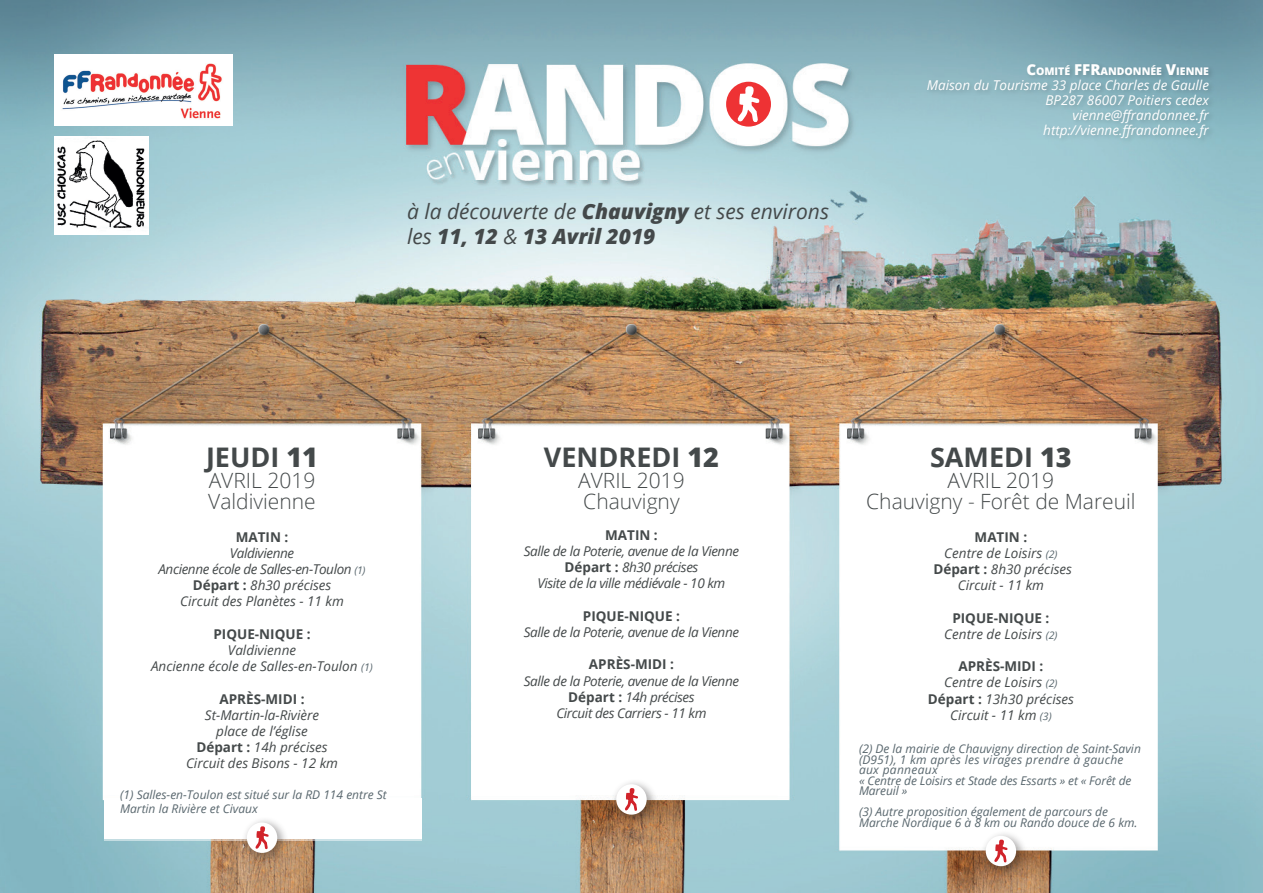
<style>
.page{position:relative;width:1263px;height:893px;background:#fff}
.page>*{position:absolute;margin:0;border:0;box-sizing:border-box;transform-origin:0 0}
.t1{font:700 27px "Open Sans";color:#44494a}
.t2{font:300 21px/21px "Open Sans";color:#44494a}
.t3{font:italic 21px/25.2px "Open Sans";color:#44494a}
.t4{font:italic 13.5px/16.2px "Open Sans";letter-spacing:-.03em;color:#44494a;text-align:center}
.t5{font:italic 13.5px/16.2px "Open Sans";color:#44494a;text-align:center}
.t6{font:italic 13.5px/15px "Open Sans";color:#fff;text-align:right}
.t7{font:700 13.5px "Open Sans";color:#44494a}
.t8{font:italic 12px/10.5px "Open Sans";color:#59676e}
.t9{font:800 10.5px "Open Sans";color:#fff}
.s1{font-weight:800}
.s2{font-size:15px}
.s3{font-size:10.5px;color:#59676e}
.s4{font-weight:700;font-style:normal}
</style>
<div class="page">
<img style="left:0;top:0;width:1263px;height:893px">
<svg style="left:104px;top:839px;width:318px;height:2px"></svg>
<div style="left:104px;top:799px;width:318px;height:40px;background:#fff"></div>
<img style="left:54px;top:54px;width:179px;height:72px">
<div style="left:726px;top:82px;width:45px;height:45px;background:#ee3234;border-radius:50%"></div>
<svg style="left:734px;top:83px;width:27px;height:41px"></svg>
<div style="left:925px;top:62px;width:290px;height:83px;background:#231f20;opacity:.2"></div>
<div style="left:979px;top:830px;width:49px;height:48px;background:#231f20;opacity:.36"></div>
<div style="left:986px;top:836px;width:30px;height:30px;background:#fff;border-radius:50%"></div>
<svg style="left:992px;top:838px;width:16px;height:25px"></svg>
<div style="left:610px;top:778px;width:49px;height:49px;background:#231f20;opacity:.36"></div>
<div style="left:616px;top:784px;width:31px;height:31px;background:#fff;border-radius:50%"></div>
<svg style="left:625px;top:788px;width:13px;height:23px"></svg>
<div style="left:241px;top:816px;width:48px;height:49px;background:#231f20;opacity:.36"></div>
<div style="left:247px;top:822px;width:30px;height:31px;background:#fff;border-radius:50%"></div>
<svg style="left:255px;top:826px;width:14px;height:24px"></svg>
<img style="left:54px;top:136px;width:95px;height:98px">
<h2 class="t3" style="left:407px;top:198px;width:423px">à la découverte de <span class="s1">Chauvigny</span> et ses environs les <span class="s1">11, 12</span> &amp; <span class="s1">13 Avril 2019</span></h2>
<p class="t9" style="left:1026px;top:63px;width:184px"><span class="s2">C</span>OMITÉ <span class="s2">FFR</span>ANDONNÉE <span class="s2">V</span>IENNE</p>
<p class="t6" style="left:927px;top:77px;width:284px">Maison du Tourisme 33 place Charles de Gaulle<br>BP287 86007 Poitiers cedex vienne@ffrandonnee.fr http://vienne.ffrandonnee.fr</p>
<h1 class="t1" style="left:206px;top:438px;width:114px">JEUDI <span class="s1">11</span></h1>
<h2 class="t2" style="left:208px;top:469px;width:109px">AVRIL 2019<br>Valdivienne</h2>
<p class="t7" style="left:236px;top:527px;width:54px">MATIN :</p>
<p class="t4" style="left:159px;top:544px;width:208px">Valdivienne<br>Ancienne école de Salles-en-Toulon <span class="s3">(1)<br></span><span class="s4">Départ :</span> 8h30 précises<br>Circuit des Planètes - 11 km</p>
<p class="t7" style="left:213px;top:624px;width:99px">PIQUE-NIQUE :</p>
<p class="t5" style="left:151px;top:642px;width:223px">Valdivienne<br>Ancienne école de Salles-en-Toulon <span class="s3">(1)</span></p>
<p class="t7" style="left:219px;top:689px;width:87px">APRÈS-MIDI :</p>
<p class="t5" style="left:186px;top:706px;width:153px">St-Martin-la-Rivière<br>place de l’église<br><span class="s4">Départ :</span> 14h précises<br>Circuit des Bisons - 12 km</p>
<p class="t8" style="left:120px;top:787px;width:268px;line-height:14.4px">(1) Salles-en-Toulon est situé sur la RD 114 entre St<br>Martin la Rivière et Civaux</p>
<h1 class="t1" style="left:544px;top:438px;width:177px">VENDREDI <span class="s1">12</span></h1>
<h2 class="t2" style="left:578px;top:469px;width:108px">AVRIL 2019<br>Chauvigny</h2>
<p class="t7" style="left:605px;top:525px;width:54px">MATIN :</p>
<p class="t4" style="left:524px;top:543px;width:217px">Salle de la Poterie, avenue de la Vienne<br><span class="s4">Départ :</span> 8h30 précises<br>Visite de la ville médiévale - 10 km</p>
<p class="t7" style="left:583px;top:606px;width:99px">PIQUE-NIQUE :</p>
<p class="t4" style="left:524px;top:624px;width:217px">Salle de la Poterie, avenue de la Vienne</p>
<p class="t7" style="left:589px;top:655px;width:87px">APRÈS-MIDI :</p>
<p class="t4" style="left:524px;top:672px;width:217px">Salle de la Poterie, avenue de la Vienne<br><span class="s4">Départ :</span> 14h précises<br>Circuit des Carriers - 11 km</p>
<h1 class="t1" style="left:930px;top:438px;width:143px">SAMEDI <span class="s1">13</span></h1>
<h2 class="t2" style="left:866px;top:469px;width:271px;text-align:center">AVRIL 2019<br>Chauvigny - Forêt de Mareuil</h2>
<p class="t5" style="left:933px;top:528px;width:140px"><span class="s4">MATIN :<br></span>Centre de Loisirs <span class="s3">(2)<br></span><span class="s4">Départ :</span> 8h30 précises<br>Circuit - 11 km</p>
<p class="t5" style="left:944px;top:609px;width:115px"><span class="s4">PIQUE-NIQUE :<br></span>Centre de Loisirs <span class="s3">(2)</span></p>
<p class="t5" style="left:928px;top:658px;width:148px"><span class="s4">APRÈS-MIDI :<br></span>Centre de Loisirs <span class="s3">(2)<br></span><span class="s4">Départ :</span> 13h30 précises<br>Circuit - 11 km <span class="s3">(3)</span></p>
<p class="t8" style="left:859px;top:743px;width:283px">(2) De la mairie de Chauvigny direction de Saint-Savin (D951), 1 km après les virages prendre à gauche aux panneaux<br>« Centre de Loisirs et Stade des Essarts » et « Forêt de Mareuil »</p>
<p class="t8" style="left:859px;top:806px;width:280px">(3) Autre proposition également de parcours de<br>Marche Nordique 6 à 8 km ou Rando douce de 6 km.</p>
</div>
